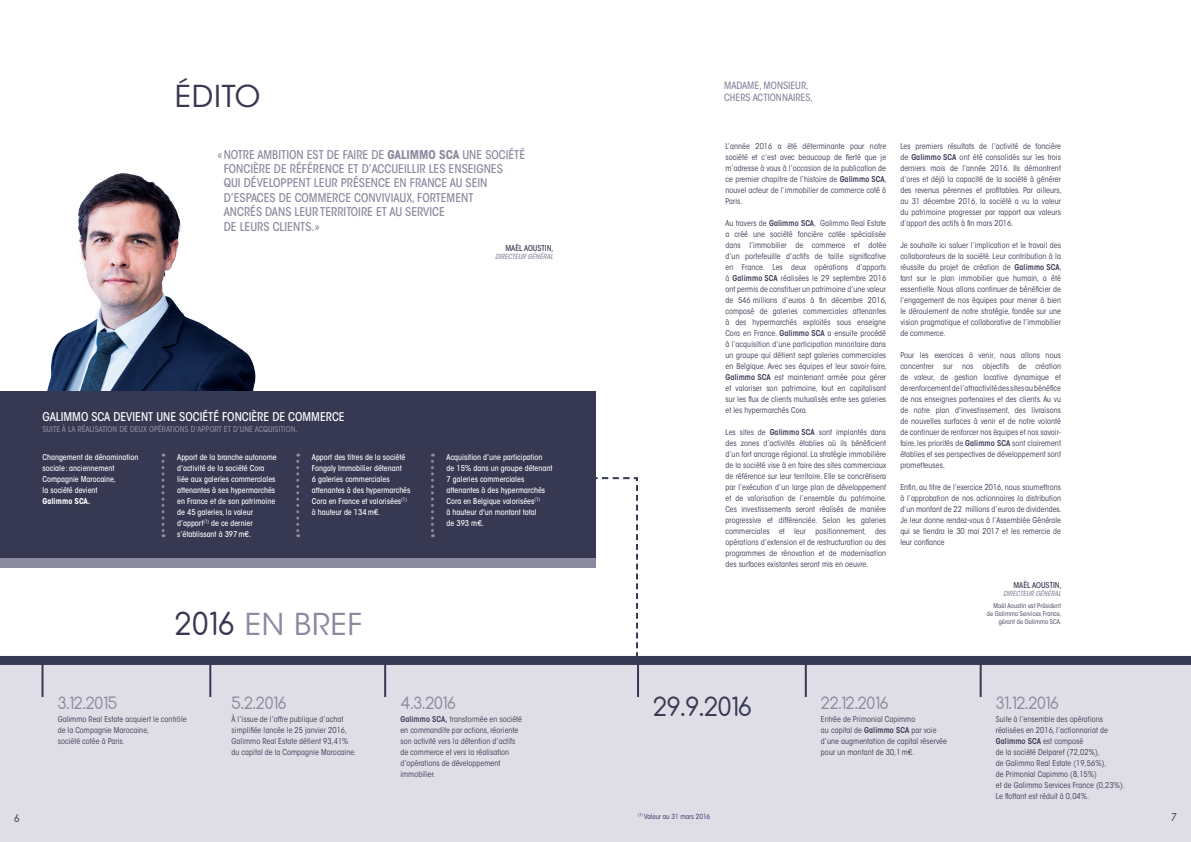
<style>
.page{position:relative;width:1191px;height:842px;background:#fff}
.page>*{position:absolute;margin:0;border:0;box-sizing:border-box;transform-origin:0 0}
.t1{font:30px "ITC Avant Garde Std";letter-spacing:.025em;color:#8b8a9f}
.t2{font:30px "ITC Avant Garde Std";letter-spacing:.025em;color:#373852}
.t3{font:25px "Comfortaa";color:#373852}
.t4{font:16px "Comfortaa";color:#8b8a9f}
.t5{font:500 condensed 12px/14.4px "ITC Avant Garde Std";color:#8b8a9f}
.t6{font:500 condensed 12px "ITC Avant Garde Std";color:#fff}
.t7{font:500 condensed 10px/12px "ITC Avant Garde Std";color:#8b8a9f}
.t8{font:10px "Comfortaa";color:#373852}
.t9{font:condensed 8px/11px "ITC Avant Garde Std";letter-spacing:.01em;color:#373852;text-align:justify}
.t10{font:500 condensed 8px/11px "ITC Avant Garde Std";color:#fff}
.t11{font:500 condensed 8px "ITC Avant Garde Std";color:#8b8a9f}
.t12{font:500 condensed 8px "ITC Avant Garde Std";color:#373852}
.t13{font:700 condensed 8px "ITC Avant Garde Std";color:#fff}
.t14{font:italic 500 condensed 7px "ITC Avant Garde Std";color:#8b8a9f}
.t15{font:condensed 7px "ITC Avant Garde Std";color:#2e2865}
.t16{font:condensed 6.5px/7.8px "ITC Avant Garde Std";letter-spacing:.01em;color:#373852;text-align:right}
.s1{font-weight:700}
.s2{font-weight:400}
.s3{font-family:"Comfortaa";color:#373852}
.s4{font-weight:600}
</style>
<div class="page">
<img style="left:47px;top:173px;width:209px;height:218px">
<div style="left:0;top:665px;width:1191px;height:177px;background:#dfdee6"></div>
<div style="left:0;top:391px;width:595px;height:167px;background:#373852"></div>
<div style="left:0;top:656px;width:1191px;height:9px;background:#373852"></div>
<hr style="left:42px;top:660px;width:2px;height:37px;background:#373852">
<hr style="left:209px;top:660px;width:2px;height:37px;background:#373852">
<hr style="left:384px;top:660px;width:2px;height:37px;background:#373852">
<hr style="left:637px;top:660px;width:2px;height:37px;background:#373852">
<svg style="left:595px;top:476px;width:44px;height:180px"></svg>
<hr style="left:805px;top:660px;width:2px;height:37px;background:#373852">
<hr style="left:979px;top:660px;width:2px;height:37px;background:#373852">
<svg style="left:161px;top:454px;width:3px;height:83px"></svg>
<svg style="left:296px;top:454px;width:3px;height:83px"></svg>
<svg style="left:431px;top:454px;width:3px;height:83px"></svg>
<div style="left:0;top:558px;width:595px;height:10px;background:#8b8a9f"></div>
<h1 class="t2" style="left:175px;top:78px;width:87px">ÉDITO</h1>
<p class="t5" style="left:224px;top:147px;width:303px;text-indent:-6px">« NOTRE AMBITION EST DE FAIRE DE <span class="s1">GALIMMO SCA</span> UNE SOCIÉTÉ FONCIÈRE DE RÉFÉRENCE ET D’ACCUEILLIR LES ENSEIGNES<br>QUI DÉVELOPPENT LEUR PRÉSENCE EN FRANCE AU SEIN D’ESPACES DE COMMERCE CONVIVIAUX, FORTEMENT<br>ANCRÉS DANS LEUR TERRITOIRE ET AU SERVICE<br>DE LEURS CLIENTS.»</p>
<h3 class="t6" style="left:43px;top:410px;width:304px">GALIMMO SCA DEVIENT UNE SOCIÉTÉ FONCIÈRE DE COMMERCE</h3>
<p class="t11" style="left:43px;top:424px;width:257px">SUITE À LA RÉALISATION DE DEUX OPÉRATIONS D’APPORT ET D’UNE ACQUISITION.</p>
<p class="t12" style="left:505px;top:243px;width:50px">MAËL AOUSTIN,</p>
<p class="t14" style="left:495px;top:252px;width:61px">DIRECTEURGÉNÉRAL</p>
<p class="t10" style="left:43px;top:451px;width:97px">Changement de dénomination sociale : anciennement<br>Compagnie Marocaine,<br>la société devient</p>
<p class="t13" style="left:43px;top:495px;width:49px">Galimmo SCA.</p>
<p class="t10" style="left:177px;top:451px;width:101px">Apport de la branche autonome d’activité de la société Cora liée aux galeries commerciales attenantes à ses hypermarchés en France et de son patrimoine de 45 galeries, la valeur d’apport<sup>(1)</sup> de ce dernier s’établissant à 397m€.</p>
<p class="t10" style="left:312px;top:451px;width:100px">Apport des titres de la société<br>Fongaly Immobilier détenant<br>6 galeries commerciales attenantes à des hypermarchés<br>Cora en France et valorisées<sup>(1) </sup>à hauteur de 134m€<span class="s2">.</span></p>
<p class="t10" style="left:446px;top:451px;width:107px">Acquisition d’une participation<br>de 15% dans un groupe détenant<br>7 galeries commerciales attenantes à des hypermarchés<br>Cora en Belgique valorisées<sup>(1)<br></sup>à hauteur d'un montant total<br>de 393 m€.</p>
<h1 class="t1" style="left:175px;top:606px;width:189px"><span class="s3">2016</span> EN BREF</h1>
<p class="t7" style="left:724px;top:79px;width:90px">MADAME, MONSIEUR,<br>CHERS ACTIONNAIRES,</p>
<p class="t9" style="left:725px;top:141px;width:163px">L’année 2016 a été déterminante pour notre société et c’est avec beaucoup de fierté que je m’adresse à vous à l’occasion de la publication de ce premier chapitre de l’histoire de <span class="s4">Galimmo SCA</span>, nouvel acteur de l’immobilier de commerce coté à Paris.</p>
<p class="t9" style="left:725px;top:218px;width:163px">Au travers de <span class="s4">Galimmo SCA</span>, Galimmo Real Estate a créé une société foncière cotée spécialisée dans l’immobilier de commerce et dotée d’un portefeuille d’actifs de taille significative en France. Les deux opérations d’apports à <span class="s4">Galimmo SCA</span> réalisées le 29 septembre 2016 ont permis de constituer un patrimoine d’une valeur de 546 millions d’euros à fin décembre 2016, composé de galeries commerciales attenantes à des hypermarchés exploités sous enseigne Cora en France. <span class="s4">Galimmo SCA</span> a ensuite procédé à l’acquisition d’une participation minoritaire dans un groupe qui détient sept galeries commerciales en Belgique. Avec ses équipes et leur savoir-faire, <span class="s4">Galimmo SCA</span> est maintenant armée pour gérer et valoriser son patrimoine, tout en capitalisant sur les flux de clients mutualisés entre ses galeries et les hypermarchés Cora.</p>
<p class="t9" style="left:725px;top:427px;width:163px">Les sites de <span class="s4">Galimmo SCA</span> sont implantés dans des zones d’activités établies où ils bénéficient d’un fort ancrage régional. La stratégie immobilière de la société vise à en faire des sites commerciaux de référence sur leur territoire. Elle se concrétisera par l’exécution d’un large plan de développement et de valorisation de l’ensemble du patrimoine.<br>Ces investissements seront réalisés de manière progressive et différenciée. Selon les galeries commerciales et leur positionnement, des opérations d’extension et de restructuration ou des programmes de rénovation et de modernisation des surfaces existantes seront mis en oeuvre.</p>
<p class="t9" style="left:900px;top:141px;width:163px">Les premiers résultats de l’activité de foncière de <span class="s4">Galimmo SCA</span> ont été consolidés sur les trois derniers mois de l’année 2016. Ils démontrent d’ores et déjà la capacité de la société à générer des revenus pérennes et profitables. Par ailleurs, au 31 décembre 2016, la société a vu la valeur du patrimoine progresser par rapport aux valeurs d’apport des actifs à fin mars 2016.</p>
<p class="t9" style="left:900px;top:240px;width:163px">Je souhaite ici saluer l’implication et le travail des collaborateurs de la société. Leur contribution à la réussite du projet de création de <span class="s4">Galimmo SCA</span>, tant sur le plan immobilier que humain, a été essentielle. Nous allons continuer de bénéficier de l’engagement de nos équipes pour mener à bien le déroulement de notre stratégie, fondée sur une vision pragmatique et collaborative de l’immobilier de commerce.</p>
<p class="t9" style="left:900px;top:350px;width:162px">Pour les exercices à venir, nous allons nous concentrer sur nos objectifs de création de valeur, de gestion locative dynamique et de renforcement de l’attractivité des sites au bénéfice de nos enseignes partenaires et des clients. Au vu de notre plan d'investissement, des livraisons de nouvelles surfaces à venir et de notre volonté de continuer de renforcer nos équipes et nos savoir&shy;faire, les priorités de <span class="s4">Galimmo SCA</span> sont clairement établies et ses perspectives de développement sont prometteuses.</p>
<p class="t9" style="left:900px;top:482px;width:163px">Enfin, au titre de l’exercice 2016, nous soumettrons à l’approbation de nos actionnaires la distribution d’un montant de 22 millions d’euros de dividendes.<br>Je leur donne rendez-vous à l’Assemblée Générale qui se tiendra le 30 mai 2017 et les remercie de leur confiance</p>
<p class="t12" style="left:1013px;top:580px;width:50px">MAËL AOUSTIN,</p>
<p class="t14" style="left:1003px;top:589px;width:61px">DIRECTEURGÉNÉRAL</p>
<p class="t16" style="left:986px;top:602px;width:76px">Maël Aoustin est Président de Galimmo Services France, gérant de Galimmo SCA.</p>
<h3 class="t4" style="left:58px;top:693px;width:61px">3.12.2015</h3>
<h3 class="t4" style="left:232px;top:693px;width:56px">5.2.2016</h3>
<h3 class="t4" style="left:400px;top:693px;width:57px">4.3.2016</h3>
<h2 class="t3" style="left:653px;top:691px;width:100px">29.9.2016</h2>
<h3 class="t4" style="left:821px;top:693px;width:69px">22.12.2016</h3>
<h3 class="t4" style="left:995px;top:693px;width:65px">31.12.2016</h3>
<p class="t9" style="left:58px;top:714px;width:130px;text-align:left">Galimmo Real Estate acquiert le contrôle de la Compagnie Marocaine,<br>société cotée à Paris.</p>
<p class="t9" style="left:231px;top:714px;width:126px;text-align:left">À l’issue de l’offre publique d’achat simplifiée lancée le 25 janvier 2016, Galimmo Real Estate détient 93,41% du capital de la Compagnie Marocaine.</p>
<p class="t9" style="left:400px;top:714px;width:123px;text-align:left"><span class="s4">Galimmo SCA,</span> transformée en société en commandite par actions, réoriente son activité vers la détention d’actifs de commerce et vers la réalisation d’opérations de développement immobilier.</p>
<p class="t9" style="left:821px;top:714px;width:127px;text-align:left">Entrée de Primonial Capimmo<br>au capital de <span class="s4">Galimmo SCA</span> par voie d’une augmentation de capital réservée pour un montant de 30,1m€.</p>
<p class="t9" style="left:995px;top:714px;width:130px;text-align:left">Suite à l’ensemble des opérations réalisées en 2016, l’actionnariat de<br><span class="s4">Galimmo SCA</span> est composé<br>de la société Delparef (72,02%),<br>de Galimmo Real Estate (19,56%),<br>de Primonial Capimmo (8,15%)<br>et de Galimmo Services France (0,23%).<br>Le flottant est réduit à 0,04%.</p>
<p class="t15" style="left:638px;top:812px;width:74px"><sup>(1)</sup> Valeur au 31 mars 2016</p>
<p class="t8" style="left:14px;top:811px;width:7px">6</p>
<p class="t8" style="left:1171px;top:811px;width:7px">7</p>
</div>
